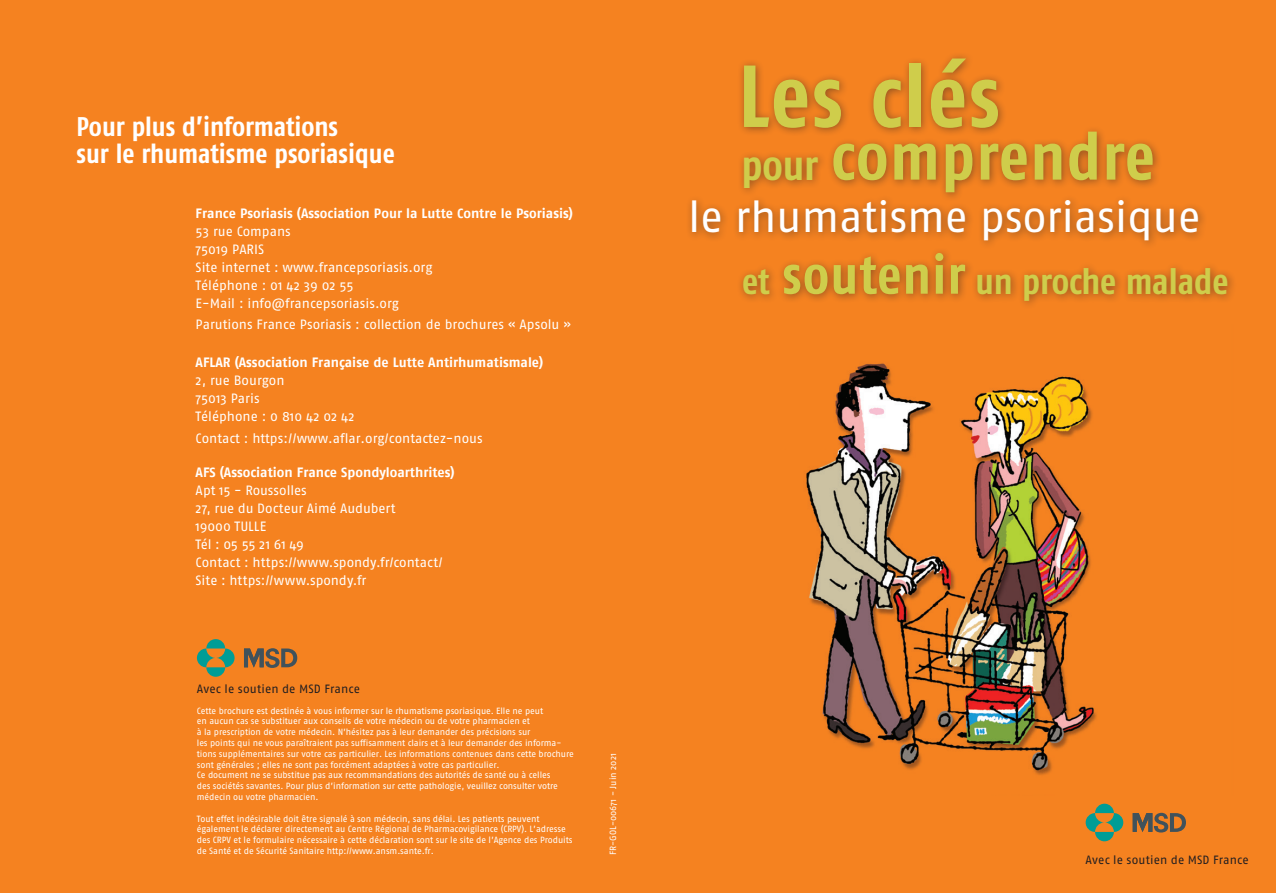
<style>
.page{position:relative;width:1276px;height:893px;background:#f58220}
.page>*{position:absolute;margin:0;border:0;box-sizing:border-box;transform-origin:0 0}
.t1{font:700 87.75px "Fago Co";letter-spacing:.025em;color:#cfcd4b}
.t2{font:700 66.75px "Fago Co";letter-spacing:.025em;color:#cfcd4b}
.t3{font:43.8px "Fago No";letter-spacing:-.01em;color:#fff}
.t4{font:700 36px "Fago Co";letter-spacing:-.005em;color:#cfcd4b}
.t5{font:700 27px/27px "Fago Co";letter-spacing:-.005em;color:#fff}
.t6{font:13.5px/18px "Fago No";color:#fff}
.t7{font:700 13.5px "Fago No";color:#fff}
.t8{font:12px "Fago No";letter-spacing:.01em;color:#231f20}
.t9{font:9px/10.8px "Fago No";letter-spacing:-.01em;color:#fff}
.s1{font-size:42.15px}
.s2{font-size:54px}
</style>
<div class="page">
<div style="left:685px;top:52px;width:552px;height:258px;background:#231f20;opacity:.48"></div>
<img style="left:806px;top:363px;width:291px;height:412px">
<svg style="left:1095px;top:804px;width:19px;height:9px"></svg>
<svg style="left:1095px;top:832px;width:19px;height:9px"></svg>
<svg style="left:1085px;top:813px;width:18px;height:19px"></svg>
<svg style="left:1105px;top:813px;width:18px;height:19px"></svg>
<svg style="left:1132px;top:813px;width:54px;height:20px"></svg>
<svg style="left:206px;top:639px;width:19px;height:9px"></svg>
<svg style="left:206px;top:667px;width:19px;height:10px"></svg>
<svg style="left:197px;top:648px;width:18px;height:19px"></svg>
<svg style="left:217px;top:648px;width:18px;height:19px"></svg>
<svg style="left:244px;top:648px;width:53px;height:20px"></svg>
<h3 class="t5" style="left:77px;top:113px;width:320px">Pour plus d’informations<br>sur le rhumatisme psoriasique</h3>
<h3 class="t7" style="left:196px;top:205px;width:379px">France Psoriasis (Association Pour la Lutte Contre le Psoriasis)</h3>
<h3 class="t6" style="left:196px;top:222px;width:238px">53 rue Compans<br>75019 PARIS<br>Site internet : www.francepsoriasis.org<br>Téléphone : 01 42 39 02 55<br>E-Mail : info@francepsoriasis.org</h3>
<h3 class="t6" style="left:196px;top:315px;width:377px">Parutions France Psoriasis : collection de brochures « Apsolu »</h3>
<h3 class="t7" style="left:196px;top:355px;width:349px">AFLAR (Association Française de Lutte Antirhumatismale)</h3>
<h3 class="t6" style="left:196px;top:371px;width:160px">2, rue Bourgon<br>75013 Paris<br>Téléphone : 0 810 42 02 42</h3>
<h3 class="t6" style="left:196px;top:429px;width:288px">Contact : https://www.aflar.org/contactez-nous</h3>
<h3 class="t7" style="left:196px;top:465px;width:260px">AFS (Association France Spondyloarthrites)</h3>
<h3 class="t6" style="left:196px;top:482px;width:249px">Apt 15 - Roussolles<br>27, rue du Docteur Aimé Audubert<br>19000 TULLE<br>Tél : 05 55 21 61 49<br>Contact : https://www.spondy.fr/contact/<br>Site : https://www.spondy.fr</h3>
<h3 class="t8" style="left:197px;top:682px;width:165px">Avec le soutien de MSD France</h3>
<p class="t9" style="left:197px;top:705px;width:378px">Cette brochure est destinée à vous informer sur le rhumatisme psoriasique. Elle ne peut<br>en aucun cas se substituer aux conseils de votre médecin ou de votre pharmacien et<br>à la prescription de votre médecin. N’hésitez pas à leur demander des précisions sur<br>les points qui ne vous paraîtraient pas suffisamment clairs et à leur demander des informa&shy;tions supplémentaires sur votre cas particulier. Les informations contenues dans cette brochure sont générales ; elles ne sont pas forcément adaptées à votre cas particulier.<br>Ce document ne se substitue pas aux recommandations des autorités de santé ou à celles<br>des sociétés savantes. Pour plus d’information sur cette pathologie, veuillez consulter votre médecin ou votre pharmacien.</p>
<p class="t9" style="left:197px;top:813px;width:377px">Tout effet indésirable doit être signalé à son médecin, sans délai. Les patients peuvent également le déclarer directement au Centre Régional de Pharmacovigilance (CRPV). L’adresse des CRPV et le formulaire nécessaire à cette déclaration sont sur le site de l’Agence des Produits de Santé et de Sécurité Sanitaire http://www.ansm.sante.fr.</p>
<p class="t9" style="left:607px;top:855px;width:103px;rotate:-90deg">FR-GOL-00671 - Juin 2021</p>
<h1 class="t1" style="left:738px;top:45px;width:263px">Les clés</h1>
<h2 class="t2" style="left:741px;top:117px;width:415px"><span class="s1">pour</span> comprendre</h2>
<h3 class="t3" style="left:688px;top:192px;width:514px">le rhumatisme psoriasique</h3>
<h3 class="t4" style="left:742px;top:260px;width:488px">et <span class="s2">soutenir</span> un proche malade</h3>
<h3 class="t8" style="left:1085px;top:853px;width:165px">Avec le soutien de MSD France</h3>
</div>
